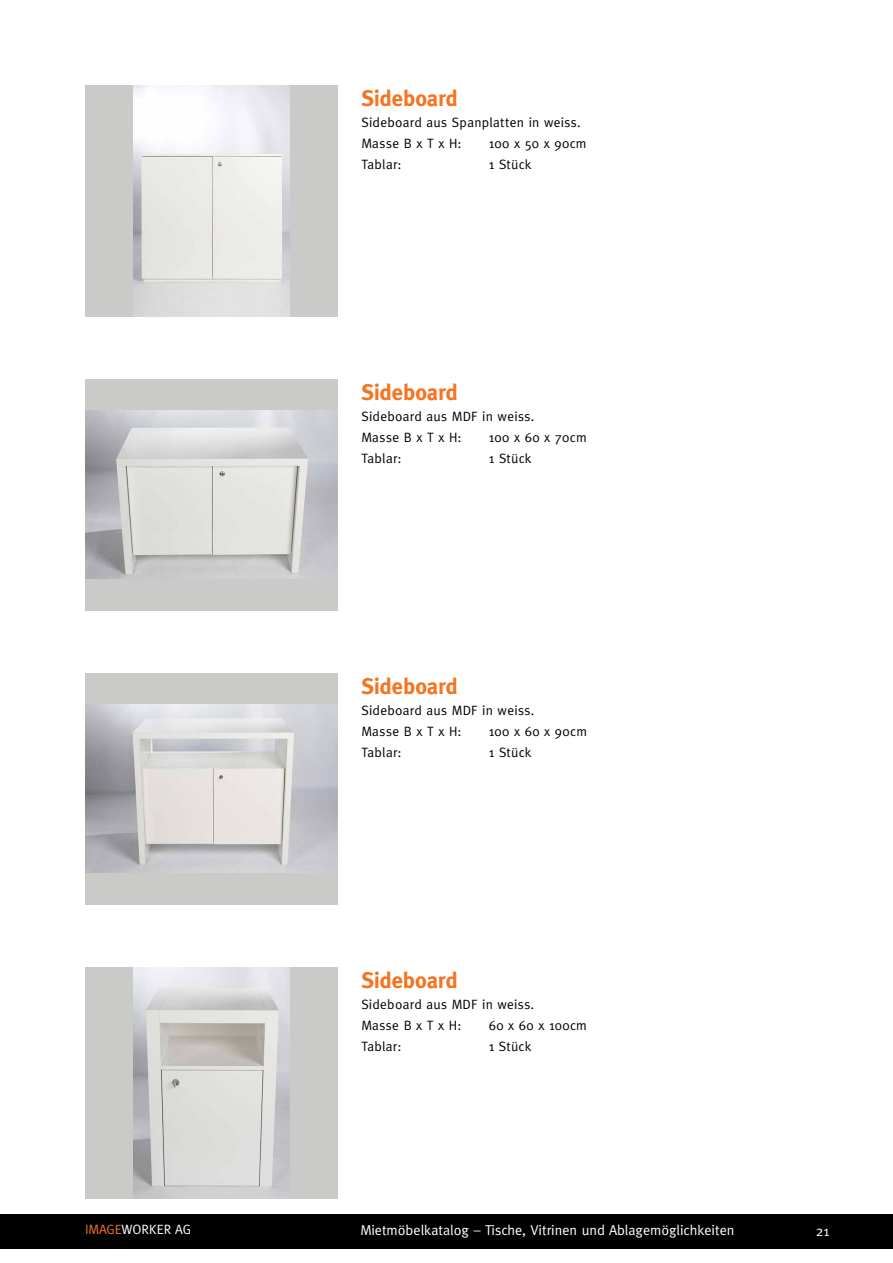
<style>
.page{position:relative;width:893px;height:1263px;background:#fff}
.page>*{position:absolute;margin:0;border:0;box-sizing:border-box;transform-origin:0 0}
.t1{font:700 22.5px "Meta";letter-spacing:-.01em;color:#f47421}
.t2{font:14.25px "Meta";color:#fff}
.t3{font:13.5px/21px "Meta";letter-spacing:.02em;color:#000}
.t4{font:13.5px "Meta";color:#fff}
.s1{color:#f47421}
</style>
<div class="page">
<div style="left:0;top:1214px;width:893px;height:34px;background:#000"></div>
<div style="left:85px;top:379px;width:252px;height:231px;background:#cacac9"></div>
<div style="left:85px;top:673px;width:252px;height:231px;background:#cacac9"></div>
<img style="left:85px;top:411px;width:252px;height:168px">
<img style="left:85px;top:705px;width:252px;height:168px">
<div style="left:85px;top:967px;width:252px;height:231px;background:#cacac9"></div>
<img style="left:133px;top:967px;width:156px;height:229px">
<div style="left:85px;top:85px;width:252px;height:231px;background:#cacac9"></div>
<img style="left:133px;top:85px;width:156px;height:231px">
<h1 class="t1" style="left:361px;top:85px;width:98px">Sideboard</h1>
<p class="t3" style="left:361px;top:112px;width:221px">Sideboard aus Spanplatten in weiss.<br>Masse B x T x H:</p>
<p class="t3" style="left:489px;top:133px;width:99px">100 x 50 x 90cm</p>
<p class="t3" style="left:361px;top:154px;width:42px">Tablar:</p>
<p class="t3" style="left:489px;top:154px;width:44px">1 Stück</p>
<h1 class="t1" style="left:361px;top:379px;width:98px">Sideboard</h1>
<p class="t3" style="left:361px;top:406px;width:174px">Sideboard aus MDF in weiss.<br>Masse B x T x H:</p>
<p class="t3" style="left:489px;top:427px;width:99px">100 x 60 x 70cm</p>
<p class="t3" style="left:361px;top:448px;width:42px">Tablar:</p>
<p class="t3" style="left:489px;top:448px;width:44px">1 Stück</p>
<h1 class="t1" style="left:361px;top:673px;width:98px">Sideboard</h1>
<p class="t3" style="left:361px;top:700px;width:174px">Sideboard aus MDF in weiss.<br>Masse B x T x H:</p>
<p class="t3" style="left:489px;top:721px;width:100px">100 x 60 x 90cm</p>
<p class="t3" style="left:361px;top:742px;width:42px">Tablar:</p>
<p class="t3" style="left:489px;top:742px;width:44px">1 Stück</p>
<h1 class="t1" style="left:361px;top:967px;width:98px">Sideboard</h1>
<p class="t3" style="left:361px;top:994px;width:174px">Sideboard aus MDF in weiss.<br>Masse B x T x H:</p>
<p class="t3" style="left:489px;top:1015px;width:100px">60 x 60 x 100cm</p>
<p class="t3" style="left:361px;top:1036px;width:42px">Tablar:</p>
<p class="t3" style="left:489px;top:1036px;width:44px">1 Stück</p>
<p class="t2" style="left:361px;top:1222px;width:375px">Mietmöbelkatalog – Tische, Vitrinen und Ablagemöglichkeiten</p>
<p class="t4" style="left:85px;top:1222px;width:107px"><span class="s1">IMAGE</span>WORKER AG</p>
<p class="t2" style="left:816px;top:1223px;width:15px">21</p>
</div>
